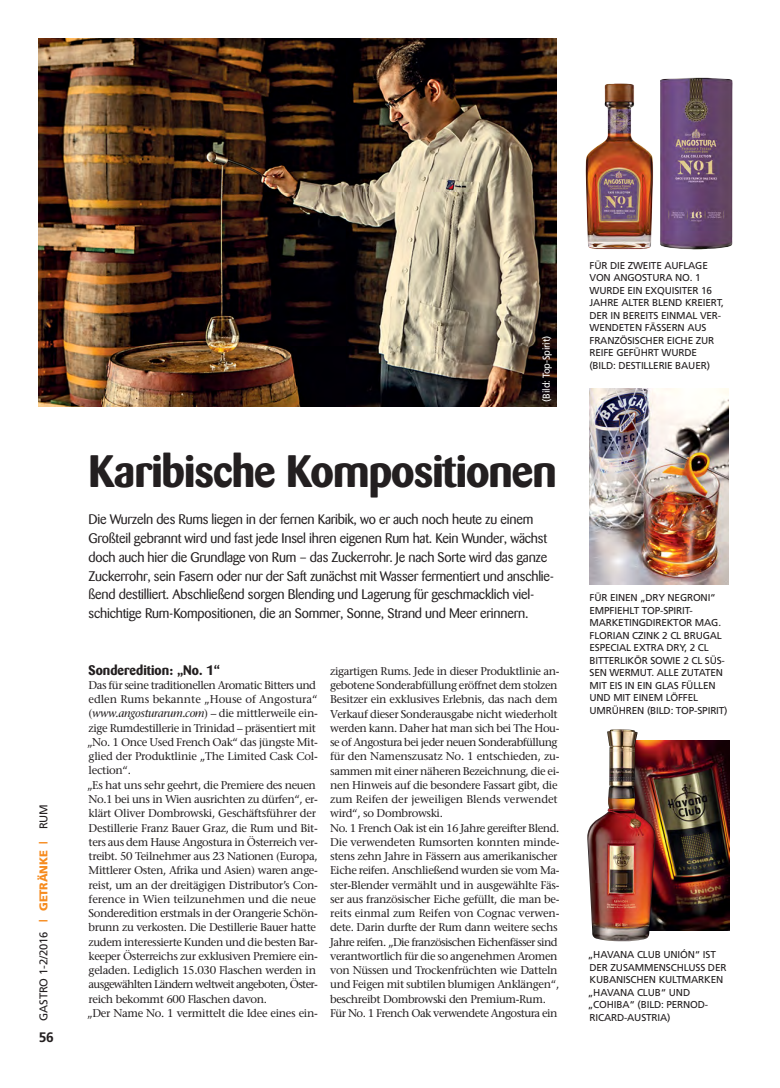
<style>
.page{position:relative;width:780px;height:1088px;background:#fff}
.page>*{position:absolute;margin:0;border:0;box-sizing:border-box;transform-origin:0 0}
.t1{font:700 45px "Barmeno";letter-spacing:-.02em;color:#231f20}
.t2{font:13.75px/18.8px "Barmeno";letter-spacing:-.015em;color:#231f20}
.t3{font:700 13.75px "Barmeno";color:#231f20}
.t4{font:700 13.75px "Frutiger";color:#231f20}
.t5{font:11.25px/14.2px "Stone Serif";letter-spacing:-.035em;color:#231f20}
.t6{font:11.25px "Frutiger";letter-spacing:-.015em;color:#231f20}
.t7{font:10px/12.5px "Frutiger";letter-spacing:-.015em;color:#231f20}
.t8{font:10px "Frutiger";letter-spacing:-.03em;color:#fff;scale:.94 1}
.s1{font-weight:900;color:#f68b1e}
.s2{font-style:italic}
</style>
<div class="page">
<img style="left:585px;top:77px;width:147px;height:173px">
<img style="left:589px;top:388px;width:139px;height:197px">
<img style="left:39px;top:39px;width:517px;height:368px">
<img style="left:656px;top:741px;width:73px;height:190px">
<img style="left:587px;top:729px;width:69px;height:212px">
<p class="t6" style="left:39px;top:1020px;width:218px;rotate:-90deg">GASTRO 1-2/2016 <span class="s1">| GETRÄNKE |</span> RUM</p>
<p class="t4" style="left:39px;top:1031px;width:16px">56</p>
<p class="t8" style="left:542px;top:401px;width:72px;rotate:-90deg">(Bild: Top-Spirit)</p>
<h1 class="t1" style="left:89px;top:452px;width:470px">Karibische Kompositionen</h1>
<p class="t2" style="left:89px;top:511px;width:467px">Die Wurzeln des Rums liegen in der fernen Karibik, wo er auch noch heute zu einem Großteil gebrannt wird und fast jede Insel ihren eigenen Rum hat. Kein Wunder, wächst doch auch hier die Grundlage von Rum – das Zuckerrohr. Je nach Sorte wird das ganze Zuckerrohr, sein Fasern oder nur der Saft zunächst mit Wasser fermentiert und anschlie&shy;ßend destilliert. Abschließend sorgen Blending und Lagerung für geschmacklich viel&shy;schichtige Rum-Kompositionen, die an Sommer, Sonne, Strand und Meer erinnern.</p>
<p class="t3" style="left:89px;top:664px;width:133px">Sonderedition: „No. 1“</p>
<p class="t5" style="left:87px;top:679px;width:232px">Das für seine traditionellen Aromatic Bitters und edlen Rums bekannte „House of Angostura“ (<span class="s2">www.angosturarum.com</span>) – die mittlerweile ein&shy;zige Rumdestillerie in Trinidad – präsentiert mit „No. 1 Once Used French Oak“ das jüngste Mit&shy;glied der Produktlinie „The Limited Cask Col&shy;lection“.<br>„Es hat uns sehr geehrt, die Premiere des neuen No.1 bei uns in Wien ausrichten zu dürfen“, er&shy;klärt Oliver Dombrowski, Geschäftsführer der Destillerie Franz Bauer Graz, die Rum und Bit&shy;ters aus dem Hause Angostura in Österreich ver&shy;treibt. 50 Teilnehmer aus 23 Nationen (Europa, Mittlerer Osten, Afrika und Asien) waren ange&shy;reist, um an der dreitägigen Distributor’s Con&shy;ference in Wien teilzunehmen und die neue Sonderedition erstmals in der Orangerie Schön&shy;brunn zu verkosten. Die Destillerie Bauer hatte zudem interessierte Kunden und die besten Bar&shy;keeper Österreichs zur exklusiven Premiere ein&shy;geladen. Lediglich 15.030 Flaschen werden in ausgewählten Ländern weltweit angeboten, Öster&shy;reich bekommt 600 Flaschen davon.<br>„Der Name No. 1 vermittelt die Idee eines ein-</p>
<p class="t5" style="left:330px;top:665px;width:231px">zigartigen Rums. Jede in dieser Produktlinie an&shy;gebotene Sonderabfüllung eröffnet dem stolzen Besitzer ein exklusives Erlebnis, das nach dem Verkauf dieser Sonderausgabe nicht wiederholt werden kann. Daher hat man sich bei The Hou&shy;se of Angostura bei jeder neuen Sonderabfüllung für den Namenszusatz No. 1 entschieden, zu&shy;sammen mit einer näheren Bezeichnung, die ei&shy;nen Hinweis auf die besondere Fassart gibt, die zum Reifen der jeweiligen Blends verwendet wird“, so Dombrowski.<br>No. 1 French Oak ist ein 16 Jahre gereifter Blend.<br>Die verwendeten Rumsorten konnten minde&shy;stens zehn Jahre in Fässern aus amerikanischer Eiche reifen. Anschließend wurden sie vom Ma&shy;ster-Blender vermählt und in ausgewählte Fäs&shy;ser aus französischer Eiche gefüllt, die man be&shy;reits einmal zum Reifen von Cognac verwen&shy;dete. Darin durfte der Rum dann weitere sechs Jahre reifen. „Die französischen Eichenfässer sind verantwortlich für die so angenehmen Aromen von Nüssen und Trockenfrüchten wie Datteln und Feigen mit subtilen blumigen Anklängen“, beschreibt Dombrowski den Premium-Rum.<br>Für No. 1 French Oak verwendete Angostura ein</p>
<p class="t7" style="left:589px;top:260px;width:136px">FÜR DIE ZWEITE AUFLAGE<br>VON ANGOSTURA NO. 1<br>WURDE EIN EXQUISITER 16<br>JAHRE ALTER BLEND KREIERT,<br>DER IN BEREITS EINMAL VER-<br>WENDETEN FÄSSERN AUS<br>FRANZÖSISCHER EICHE ZUR<br>REIFE GEFÜHRT WURDE (BILD: DESTILLERIE BAUER)</p>
<p class="t7" style="left:589px;top:592px;width:140px">FÜR EINEN „DRY NEGRONI“<br>EM PFIEHLT TOP-SPIRIT-<br>MARKETINGDIREKTOR MAG.<br>FLORIAN CZINK 2 CL BRUGAL<br>ESPECIAL EXTRA DRY, 2 CL<br>BITTERLIKÖR SOWIE 2 CL SÜS-<br>SEN WERMUT. ALLE ZUTATEN<br>MIT EIS IN EIN GLAS FÜLLEN<br>UND MIT EINEM LÖFFEL<br>UMRÜHREN (BILD: TOP-SPIRIT)</p>
<p class="t7" style="left:588px;top:949px;width:140px">„HAVANA CLUB UNIÓN“ IST<br>DER ZUSAMMENSCHLUSS DER<br>KUBANISCHEN KULTMARKEN „HAVANA CLUB“ UND „COHIBA“ (BILD: PERNOD-<br>RICARD-AUSTRIA)</p>
</div>
